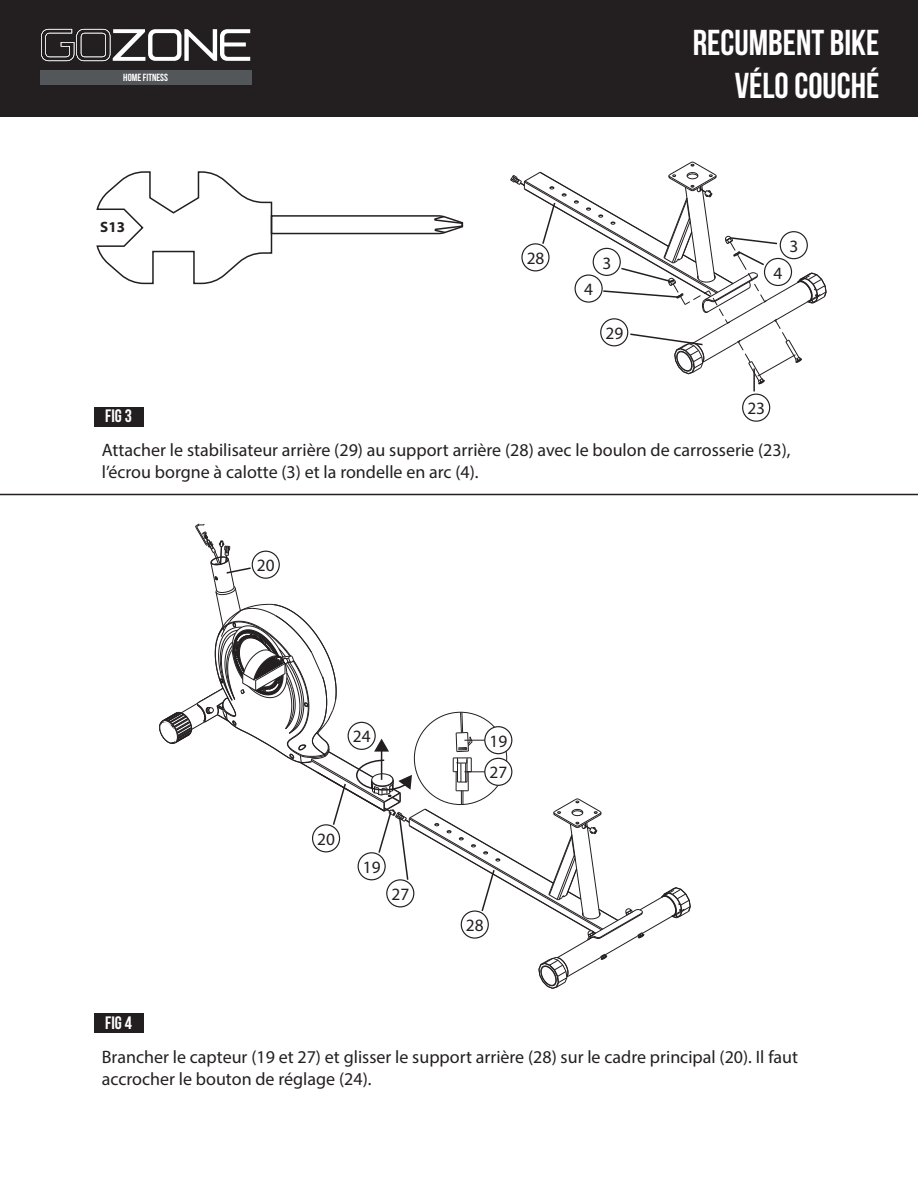
<style>
.page{position:relative;width:918px;height:1188px;background:#fff}
.page>*{position:absolute;margin:0;border:0;box-sizing:border-box;transform-origin:0 0}
.t1{font:700 36px/43.2px "Bebas Neue";color:#fff;text-align:right}
.t2{font:18px/21.6px "Myriad Pro";color:#231f20}
.t3{font:700 18px "Bebas Neue";color:#fff}
.t4{font:17.4px/31.7px "Myriad Pro";color:#231f20}
.t5{font:700 15px "Myriad Pro";color:#231f20}
.t6{font:700 10.35px "Bebas Neue";color:#fff}
</style>
<div class="page">
<div style="left:0;top:0;width:918px;height:116px;background:#231f20"></div>
<svg style="left:41px;top:29px;width:209px;height:32px"></svg>
<div style="left:40px;top:70px;width:211px;height:14px;background:#54575a"></div>
<div style="left:94px;top:407px;width:49px;height:19px;background:#231f20"></div>
<svg style="left:96px;top:171px;width:368px;height:114px"></svg>
<hr style="left:0;top:494px;width:918px;height:1px;background:#231f20">
<div style="left:94px;top:1014px;width:49px;height:19px;background:#231f20"></div>
<div style="left:742px;top:394px;width:28px;height:28px;border:1px solid #231f20;border-radius:50%"></div>
<hr style="left:753px;top:368px;width:2px;height:23px;background:#231f20">
<svg style="left:510px;top:161px;width:317px;height:224px"></svg>
<svg style="left:159px;top:523px;width:532px;height:466px"></svg>
<p class="t6" style="left:123px;top:72px;width:46px">HOME FITNESS</p>
<p class="t5" style="left:100px;top:217px;width:26px">S13</p>
<p class="t4" style="left:527px;top:242px;width:19px">28</p>
<p class="t4" style="left:584px;top:273px;width:10px">4</p>
<p class="t4" style="left:602px;top:247px;width:10px">3</p>
<p class="t4" style="left:605px;top:317px;width:19px">29</p>
<h1 class="t1" style="left:693px;top:21px;width:188px">RECUMBENT BIKE<br>VÉLO COUCHÉ</h1>
<p class="t4" style="left:789px;top:230px;width:10px">3</p>
<p class="t4" style="left:774px;top:257px;width:10px">4</p>
<p class="t4" style="left:747px;top:392px;width:19px">23</p>
<p class="t3" style="left:105px;top:406px;width:28px">FIG 3</p>
<p class="t2" style="left:102px;top:439px;width:690px">Attacher le stabilisateur arrière (29) au support arrière (28) avec le boulon de carrosserie (23), l’écrou borgne à calotte (3) et la rondelle en arc (4).</p>
<p class="t4" style="left:257px;top:549px;width:19px">20</p>
<p class="t4" style="left:353px;top:721px;width:19px">24</p>
<p class="t4" style="left:317px;top:823px;width:19px">20</p>
<p class="t4" style="left:363px;top:851px;width:19px">19</p>
<p class="t4" style="left:392px;top:878px;width:19px">27</p>
<p class="t4" style="left:490px;top:725px;width:19px">19<br>27</p>
<p class="t4" style="left:466px;top:909px;width:19px">28</p>
<p class="t3" style="left:105px;top:1013px;width:28px">FIG 4</p>
<p class="t2" style="left:102px;top:1046px;width:698px">Brancher le capteur (19 et 27) et glisser le support arrière (28) sur le cadre principal (20). Il faut accrocher le bouton de réglage (24).</p>
</div>
